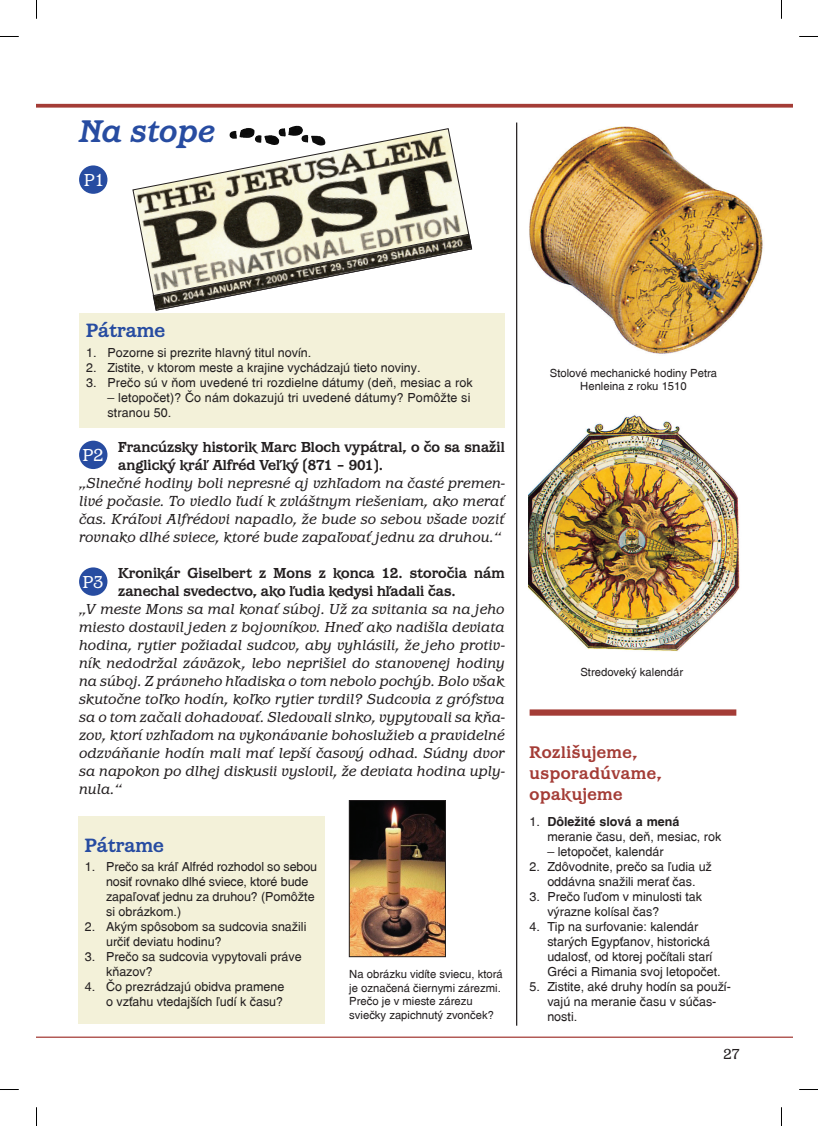
<style>
.page{position:relative;width:818px;height:1126px;background:#fff}
.page>*{position:absolute;margin:0;border:0;box-sizing:border-box;transform-origin:0 0}
.t1{font:italic 700 32.5px "Barcelona Itc TEE";color:#274ca1}
.patrame{font:700 20px "Barcelona Itc TEE";color:#274ca1}
.t2{font:18px "Barcelona Itc TEE";color:#fff}
.t3{font:700 17.5px "Barcelona Itc TEE";letter-spacing:.03em;color:#a43c36}
.text{font:italic 15px/18px "Barcelona Itc TEE";color:#231f20;text-align:justify}
.text-2{font:700 15px/18px "Barcelona Itc TEE";color:#231f20}
.t4{font:15px "Barcelona Itc TEE";color:#231f20}
.otazky{font:12.5px/15px "Switzerland";color:#231f20}
.otazky-2{font:700 12.5px "Switzerland";color:#231f20}
.popis{font:11.25px/13.5px "Switzerland";color:#231f20}
.s1{font-weight:400}
</style>
<div class="page">
<img style="left:289px;top:125px;width:13px;height:3px">
<hr style="left:36px;top:1036px;width:755px;height:1px;background:#a43c36">
<hr style="left:515px;top:122px;width:2px;height:903px;background:#231f20">
<svg style="left:36px;top:104px;width:755px;height:4px;background:#ac4f49"></svg>
<svg style="left:132px;top:128px;width:337px;height:162px"></svg>
<img style="left:351px;top:802px;width:92px;height:152px">
<div style="left:349px;top:800px;width:96px;height:156px;border:1px solid #231f20"></div>
<img style="left:529px;top:126px;width:234px;height:228px">
<img style="left:528px;top:415px;width:212px;height:236px">
<div style="left:529px;top:709px;width:206px;height:6px;background:#a43c36"></div>
<div style="left:79px;top:313px;width:425px;height:114px;background:#f3f1d9"></div>
<div style="left:78px;top:816px;width:246px;height:207px;background:#f3f1d9"></div>
<div style="left:79px;top:165px;width:28px;height:29px;background:#274ca1;border-radius:50%"></div>
<div style="left:79px;top:440px;width:28px;height:29px;background:#274ca1;border-radius:50%"></div>
<div style="left:79px;top:567px;width:28px;height:28px;background:#274ca1;border-radius:50%"></div>
<svg style="left:152px;top:233px;width:320px;height:78px"></svg>
<svg style="left:0;top:36px;width:19px;height:1px"></svg>
<svg style="left:799px;top:36px;width:18px;height:1px"></svg>
<svg style="left:0;top:1089px;width:19px;height:1px"></svg>
<svg style="left:799px;top:1089px;width:18px;height:1px"></svg>
<svg style="left:36px;top:0;width:1px;height:19px"></svg>
<svg style="left:36px;top:1107px;width:1px;height:18px"></svg>
<p class="t1" style="left:79px;top:113px;width:138px">Na stope</p>
<h3 class="t2" style="left:84px;top:169px;width:23px">P1</h3>
<p class="patrame" style="left:86px;top:319px;width:80px">Pátrame</p>
<p class="otazky" style="left:86px;top:345px;width:226px">1. Pozorne si prezrite hlavný titul novín.</p>
<p class="otazky" style="left:86px;top:360px;width:335px">2. Zistite, v ktorom meste a krajine vychádzajú tieto noviny.</p>
<p class="otazky" style="left:86px;top:375px;width:388px">3. Prečo sú v ňom uvedené tri rozdielne dátumy (deň, mesiac a rok</p>
<p class="otazky" style="left:107px;top:390px;width:364px">– letopočet)? Čo nám dokazujú tri uvedené dátumy? Pomôžte si stranou 50.</p>
<p class="text-2" style="left:118px;top:438px;width:388px">Francúzsky historik Marc Bloch vypátral, o čo sa snažil anglický kráľ Alfréd Veľký (871 – 901).</p>
<p class="text" style="left:79px;top:474px;width:427px">„Slnečné hodiny boli nepresné aj vzhľadom na časté premen&shy;livé počasie. To viedlo ľudí k zvláštnym riešeniam, ako merať čas. Kráľovi Alfrédovi napadlo, že bude so sebou všade voziť rovnako dlhé sviece, ktoré bude zapaľovať jednu za druhou.“</p>
<p class="text-2" style="left:118px;top:564px;width:388px">Kronikár Giselbert z Mons z konca 12. storočia nám zanechal svedectvo, ako ľudia kedysi hľadali čas.</p>
<p class="text" style="left:79px;top:600px;width:427px">„V meste Mons sa mal konať súboj. Už za svitania sa na jeho miesto dostavil jeden z bojovníkov. Hneď ako nadišla deviata hodina, rytier požiadal sudcov, aby vyhlásili, že jeho protiv&shy;ník nedodržal záväzok, lebo neprišiel do stanovenej hodiny na súboj. Z právneho hľadiska o tom nebolo pochýb. Bolo však skutočne toľko hodín, koľko rytier tvrdil? Sudcovia z grófstva sa o tom začali dohadovať. Sledovali slnko, vypytovali sa kňa&shy;zov, ktorí vzhľadom na vykonávanie bohoslužieb a pravidelné odzváňanie hodín mali mať lepší časový odhad. Súdny dvor sa napokon po dlhej diskusii vyslovil, že deviata hodina uply&shy;nula.“</p>
<h3 class="t2" style="left:82px;top:445px;width:23px">P2</h3>
<h3 class="t2" style="left:82px;top:571px;width:23px">P3</h3>
<p class="patrame" style="left:85px;top:833px;width:80px">Pátrame</p>
<p class="otazky" style="left:106px;top:859px;width:212px;text-indent:-21px">1. Prečo sa kráľ Alfréd rozhodol so sebou nosiť rovnako dlhé sviece, ktoré bude zapaľovať jednu za druhou? (Pomôžte si obrázkom.)</p>
<p class="otazky" style="left:106px;top:919px;width:202px;text-indent:-21px">2. Akým spôsobom sa sudcovia snažili určiť deviatu hodinu?</p>
<p class="otazky" style="left:106px;top:949px;width:197px;text-indent:-21px">3. Prečo sa sudcovia vypytovali práve kňazov?</p>
<p class="otazky" style="left:85px;top:979px;width:201px;text-align:right">4. Čo prezrádzajú obidva pramene o vzťahu vtedajších ľudí k času?</p>
<p class="popis" style="left:349px;top:967px;width:155px">Na obrázku vidíte sviecu, ktorá je označená čiernymi zárezmi.<br>Prečo je v mieste zárezu sviečky zapichnutý zvonček?</p>
<p class="popis" style="left:549px;top:366px;width:169px;text-align:center">Stolové mechanické hodiny Petra<br>Henleina z roku 1510</p>
<p class="popis" style="left:580px;top:664px;width:104px">Stredoveký kalendár</p>
<p class="t3" style="left:529px;top:741px;width:109px">Rozlišujeme,</p>
<p class="t3" style="left:529px;top:762px;width:133px">usporadúvame,</p>
<p class="t3" style="left:529px;top:783px;width:94px">opakujeme</p>
<p class="otazky-2" style="left:529px;top:814px;width:151px"><span class="s1">1.</span> Dôležité slová a mená</p>
<p class="otazky" style="left:547px;top:829px;width:175px">meranie času, deň, mesiac, rok</p>
<p class="otazky" style="left:547px;top:844px;width:118px">– letopočet, kalendár</p>
<p class="otazky" style="left:529px;top:859px;width:184px;text-align:center">2. Zdôvodnite, prečo sa ľudia už oddávna snažili merať čas.</p>
<p class="otazky" style="left:547px;top:889px;width:156px;text-indent:-18px">3. Prečo ľuďom v minulosti tak výrazne kolísal čas?</p>
<p class="otazky" style="left:547px;top:919px;width:175px;text-indent:-18px">4. Tip na surfovanie: kalendár starých Egypťanov, historická udalosť, od ktorej počítali starí<br>Gréci a Rimania svoj letopočet.</p>
<p class="otazky" style="left:547px;top:979px;width:185px;text-indent:-18px">5. Zistite, aké druhy hodín sa použí&shy;vajú na meranie času v súčas&shy;nosti.</p>
<p class="t4" style="left:722px;top:1045px;width:18px">27</p>
</div>
